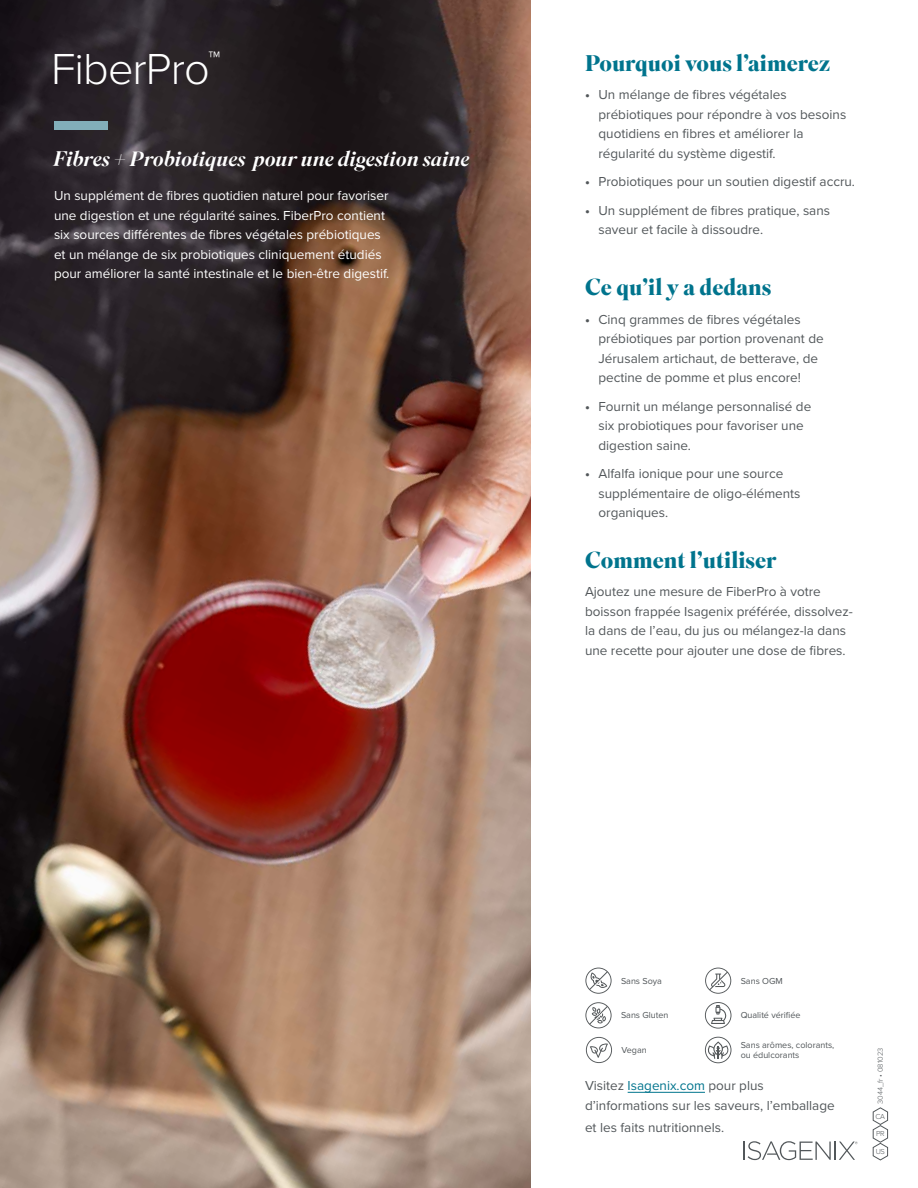
<style>
.page{position:relative;width:918px;height:1188px;background:#fff}
.page>*{position:absolute;margin:0;border:0;box-sizing:border-box;transform-origin:0 0}
.t1{font:300 45px "Proxima Nova";letter-spacing:-.02em;color:#fff}
.t2{font:700 22.5px "Superior Title";color:#00748d}
.t3{font:italic 500 21px "Superior Title";color:#fff}
.t4{font:13.5px/19.5px "Proxima Nova";color:#52575a}
.t5{font:13.5px/19.5px "Proxima Nova";color:#fff}
.t6{font:9px/10.5px "Proxima Nova";color:#52575a}
.t7{font:300 7.5px "Proxima Nova";color:#52575a}
.s1{font-weight:700}
.s2{color:#00748d}
</style>
<div class="page">
<svg style="left:743px;top:1141px;width:115px;height:19px"></svg>
<img style="left:0;top:0;width:531px;height:1188px">
<svg style="left:873px;top:1107px;width:15px;height:53px"></svg>
<div style="left:54px;top:121px;width:54px;height:9px;background:#82aeb9"></div>
<hr style="left:628px;top:1092px;width:77px;height:1px;background:#00748d">
<svg style="left:585px;top:1002px;width:27px;height:26px"></svg>
<svg style="left:585px;top:968px;width:27px;height:26px"></svg>
<svg style="left:586px;top:1037px;width:26px;height:26px"></svg>
<svg style="left:705px;top:1002px;width:26px;height:27px"></svg>
<svg style="left:705px;top:1037px;width:26px;height:26px"></svg>
<svg style="left:705px;top:968px;width:27px;height:26px"></svg>
<h1 class="t1" style="left:51px;top:35px;width:171px">FiberPro<sup>™</sup></h1>
<h3 class="t3" style="left:53px;top:146px;width:418px">Fibres + Probiotiques pour une digestion saine</h3>
<p class="t5" style="left:54px;top:185px;width:337px">Un supplément de fibres quotidien naturel pour favoriser une digestion et une régularité saines. FiberPro contient six sources différentes de fibres végétales prébiotiques et un mélange de six probiotiques cliniquement étudiés pour améliorer la santé intestinale et le bien-être digestif.</p>
<h2 class="t2" style="left:585px;top:49px;width:247px">Pourquoi vous l’aimerez</h2>
<p class="t4" style="left:598px;top:85px;width:249px;text-indent:-14px"><span class="s1">•</span> Un mélange de fibres végétales prébiotiques pour répondre à vos besoins quotidiens en fibres et améliorer la régularité du système digestif.</p>
<p class="t4" style="left:585px;top:172px;width:272px"><span class="s1">•</span> Probiotiques pour un soutien digestif accru.</p>
<p class="t4" style="left:598px;top:200px;width:233px;text-indent:-14px"><span class="s1">•</span> Un supplément de fibres pratique, sans saveur et facile à dissoudre.</p>
<h2 class="t2" style="left:585px;top:273px;width:188px">Ce qu’il y a dedans</h2>
<p class="t4" style="left:598px;top:309px;width:227px;text-indent:-14px"><span class="s1">•</span> Cinq grammes de fibres végétales prébiotiques par portion provenant de Jérusalem artichaut, de betterave, de pectine de pomme et plus encore!</p>
<p class="t4" style="left:598px;top:396px;width:214px;text-indent:-14px"><span class="s1">•</span> Fournit un mélange personnalisé de six probiotiques pour favoriser une digestion saine.</p>
<p class="t4" style="left:598px;top:463px;width:204px;text-indent:-14px"><span class="s1">•</span> Alfalfa ionique pour une source supplémentaire de oligo-éléments organiques.</p>
<h2 class="t2" style="left:585px;top:546px;width:193px">Comment l’utiliser</h2>
<p class="t4" style="left:585px;top:581px;width:269px">Ajoutez une mesure de FiberPro à votre boisson frappée Isagenix préférée, dissolvez&shy;la dans de l’eau, du jus ou mélangez-la dans une recette pour ajouter une dose de fibres.</p>
<p class="t6" style="left:621px;top:975px;width:43px">Sans Soya</p>
<p class="t6" style="left:621px;top:1010px;width:49px">Sans Gluten</p>
<p class="t6" style="left:741px;top:975px;width:44px">Sans OGM</p>
<p class="t6" style="left:741px;top:1010px;width:61px">Qualité vérifiée</p>
<p class="t6" style="left:621px;top:1044px;width:27px">Vegan</p>
<p class="t6" style="left:741px;top:1039px;width:95px">Sans arômes, colorants, ou édulcorants</p>
<p class="t4" style="left:585px;top:1075px;width:251px">Visitez <span class="s2">Isagenix.com</span> pour plus d’informations sur les saveurs, l’emballage</p>
<p class="t4" style="left:585px;top:1117px;width:141px">et les faits nutritionnels.</p>
<p class="t7" style="left:875px;top:1104px;width:58px;rotate:-90deg">3044_fr • 081023</p>
<p class="t7" style="left:876px;top:1111px;width:11px">CA</p>
<p class="t7" style="left:876px;top:1128px;width:10px">PR</p>
<p class="t7" style="left:876px;top:1146px;width:11px">US</p>
</div>
